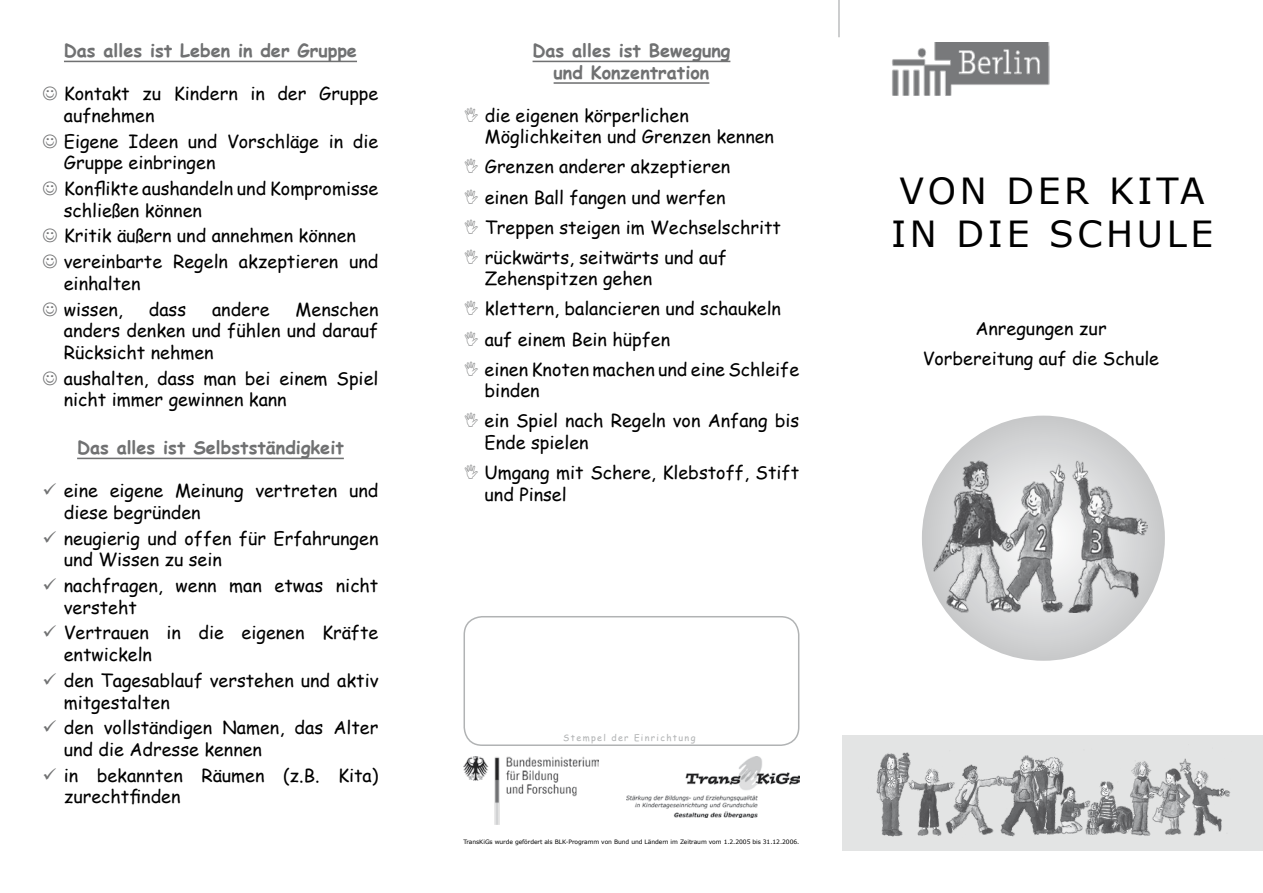
<style>
.page{position:relative;width:1263px;height:893px;background:#fff}
.page>*{position:absolute;margin:0;border:0;box-sizing:border-box;transform-origin:0 0}
.t1{font:36px/43.2px "Verdana";letter-spacing:.1em;color:#000}
.t2{font:18px/21.6px "Comic Sans MS";color:#000}
.t3{font:700 18px/21.6px "Comic Sans MS";color:#707172;text-align:center}
.t4{font:9px "Comic Sans MS";letter-spacing:.15em;color:#b1b3b4}
.t5{font:6px "Verdana";letter-spacing:-.01em;color:#000}
</style>
<div class="page">
<img style="left:892px;top:43px;width:158px;height:53px">
<svg style="left:922px;top:416px;width:243px;height:245px"></svg>
<img style="left:934px;top:461px;width:213px;height:152px">
<div style="left:842px;top:735px;width:421px;height:115px;background:#e3e4e4"></div>
<img style="left:876px;top:752px;width:355px;height:85px">
<div style="left:463px;top:616px;width:336px;height:130px;border:2px solid #b1b3b4;border-radius:18px"></div>
<img style="left:463px;top:757px;width:136px;height:68px">
<img style="left:627px;top:757px;width:172px;height:60px">
<hr style="left:64px;top:61px;width:293px;height:1px;background:#707172">
<hr style="left:77px;top:458px;width:267px;height:1px;background:#707172">
<hr style="left:839px;top:0;width:1px;height:37px;background:#9c9e9f">
<hr style="left:533px;top:61px;width:197px;height:1px;background:#707172">
<hr style="left:554px;top:82px;width:155px;height:2px;background:#707172">
<p class="t3" style="left:64px;top:39px;width:295px">Das alles ist Leben in der Gruppe</p>
<p class="t2" style="left:64px;top:82px;width:316px">Kontakt zu Kindern in der Gruppe aufnehmen</p>
<p class="t2" style="left:64px;top:130px;width:316px">Eigene Ideen und Vorschläge in die<br>Gruppe einbringen</p>
<p class="t2" style="left:64px;top:177px;width:316px">Konflikte aushandeln und Kompromisse schließen können</p>
<p class="t2" style="left:64px;top:222px;width:316px;line-height:25.8px">Kritik äußern und annehmen können vereinbarte Regeln akzeptieren und</p>
<p class="t2" style="left:64px;top:270px;width:78px;line-height:25.8px">einhalten wissen,</p>
<p class="t2" style="left:64px;top:298px;width:316px;text-align:justify;text-indent:232px">Menschen anders denken und fühlen und darauf Rücksicht nehmen</p>
<p class="t2" style="left:64px;top:367px;width:316px">aushalten, dass man bei einem Spiel nicht immer gewinnen kann</p>
<p class="t3" style="left:77px;top:436px;width:268px">Das alles ist Selbstständigkeit</p>
<p class="t2" style="left:64px;top:479px;width:316px">eine eigene Meinung vertreten und diese begründen</p>
<p class="t2" style="left:64px;top:527px;width:316px">neugierig und offen für Erfahrungen und Wissen zu sein</p>
<p class="t2" style="left:64px;top:574px;width:316px">nachfragen, wenn man etwas nicht versteht</p>
<p class="t2" style="left:64px;top:621px;width:316px">Vertrauen in die eigenen Kräfte entwickeln</p>
<p class="t2" style="left:64px;top:669px;width:316px">den Tagesablauf verstehen und aktiv mitgestalten</p>
<p class="t2" style="left:64px;top:716px;width:316px">den vollständigen Namen, das Alter und die Adresse kennen</p>
<p class="t2" style="left:64px;top:764px;width:316px">in bekannten Räumen (z.B. Kita) zurechtfinden</p>
<p class="t2" style="left:149px;top:298px;width:39px">dass</p>
<p class="t2" style="left:212px;top:298px;width:59px">andere</p>
<p class="t3" style="left:533px;top:39px;width:199px">Das alles ist Bewegung und Konzentration</p>
<p class="t2" style="left:485px;top:104px;width:291px">die eigenen körperlichen<br>Möglichkeiten und Grenzen kennen</p>
<p class="t2" style="left:485px;top:151px;width:298px;line-height:30.2px">Grenzen anderer akzeptieren<br>einen Ball fangen und werfen<br>Treppen steigen im Wechselschritt rückwärts, seitwärts und auf</p>
<p class="t2" style="left:485px;top:263px;width:316px;line-height:30.2px">Zehenspitzen gehen<br>klettern, balancieren und schaukeln auf einem Bein hüpfen<br>einen Knoten machen und eine Schleife</p>
<p class="t2" style="left:485px;top:375px;width:316px;line-height:30.2px">binden<br>ein Spiel nach Regeln von Anfang bis</p>
<p class="t2" style="left:485px;top:427px;width:316px;line-height:30.2px">Ende spielen<br>Umgang mit Schere, Klebstoff, Stift</p>
<p class="t2" style="left:485px;top:483px;width:84px">und Pinsel</p>
<p class="t4" style="left:563px;top:731px;width:134px">Stempel der Einrichtung</p>
<p class="t5" style="left:463px;top:838px;width:337px">TransKiGs wurde gefördert als BLK-Programm von Bund und Ländern im Zeitraum vom 1.2.2005 bis 31.12.2006.</p>
<h1 class="t1" style="left:891px;top:169px;width:324px">Von der Kita in die Schule</h1>
<p class="t2" style="left:923px;top:313px;width:238px;line-height:30.2px;text-align:center">Anregungen zur<br>Vorbereitung auf die Schule</p>
</div>
